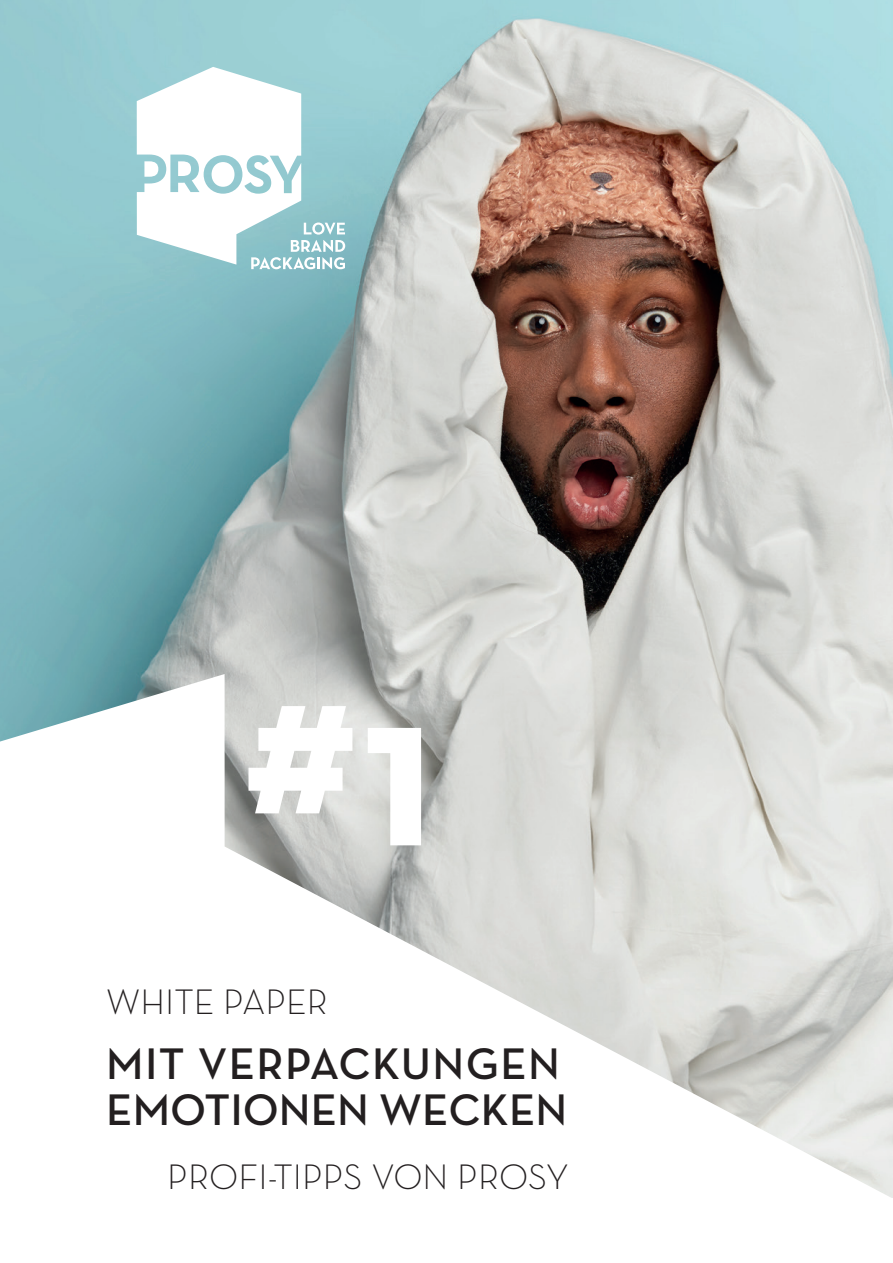
<style>
.page{position:relative;width:893px;height:1263px;background:#fff}
.page>*{position:absolute;margin:0;border:0;box-sizing:border-box;transform-origin:0 0}
.t1{font:700 225px "Neutra Text";color:#fff}
.t2{font:600 45px/46.5px "Neutra Text";color:#231f20}
.t3{font:300 36px "Neutra Text";color:#231f20}
</style>
<div class="page">
<img style="left:0;top:0;width:893px;height:674px">
<svg style="left:0;top:674px;width:893px;height:524px"></svg>
<svg style="left:137px;top:67px;width:208px;height:202px"></svg>
<h1 class="t1" style="left:241px;top:628px;width:197px">#1</h1>
<p class="t3" style="left:106px;top:980px;width:223px">WHITE PAPER</p>
<p class="t2" style="left:106px;top:1039px;width:462px">MIT VERPACKUNGEN<br>EMOTIONEN WECKEN</p>
<p class="t3" style="left:167px;top:1155px;width:403px">PROFI-TIPPS VON PROSY</p>
</div>
